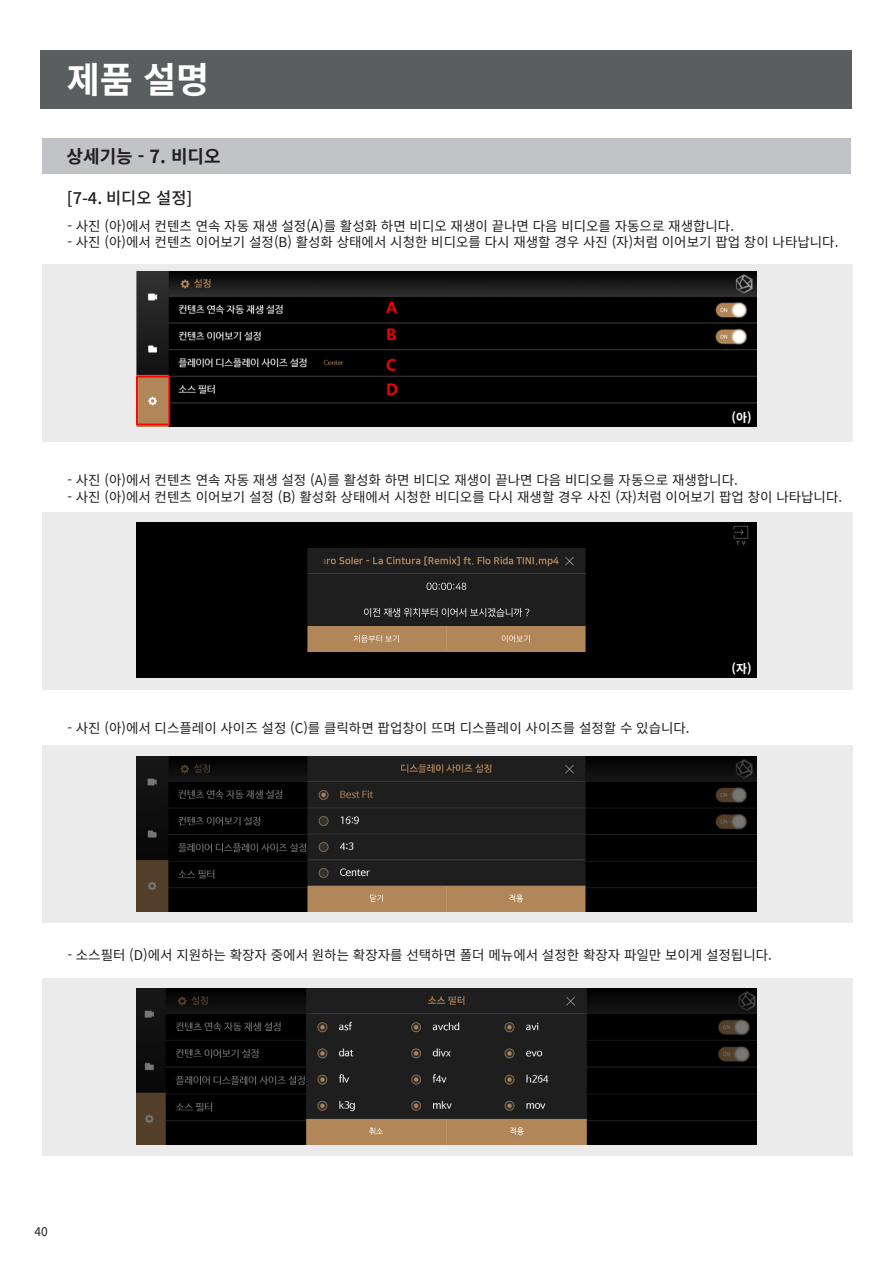
<style>
.page{position:relative;width:893px;height:1263px;background:#fff}
.page>*{position:absolute;margin:0;border:0;box-sizing:border-box;transform-origin:0 0}
.t1{font:700 36px "Noto Sans CJ Kkr";color:#fff}
.t2{font:700 18px "Noto Sans CJ Kkr";color:#231f20}
.t3{font:500 16.5px "Noto Sans CJ Kkr";color:#231f20}
.t4{font:13.5px "Noto Sans CJ Kkr";color:#231f20}
.t5{font:700 12px "Noto Sans CJ Kkr";color:#fff}
.t6{font:12px "Noto Sans CJ Kkr";color:#231f20}
</style>
<div class="page">
<div style="left:41px;top:51px;width:811px;height:58px;background:#5a5e5f"></div>
<div style="left:42px;top:978px;width:810px;height:177px;background:#ebebeb"></div>
<div style="left:42px;top:745px;width:810px;height:178px;background:#ebebeb"></div>
<div style="left:42px;top:512px;width:810px;height:177px;background:#ebebeb"></div>
<div style="left:42px;top:264px;width:810px;height:178px;background:#ebebeb"></div>
<div style="left:42px;top:139px;width:809px;height:35px;background:#c2c3c6"></div>
<img style="left:136px;top:271px;width:620px;height:155px">
<img style="left:136px;top:522px;width:620px;height:155px">
<img style="left:136px;top:757px;width:620px;height:155px">
<img style="left:136px;top:988px;width:620px;height:157px">
<h1 class="t1" style="left:67px;top:60px;width:144px">제품 설명</h1>
<h2 class="t2" style="left:67px;top:146px;width:156px">상세기능 - 7. 비디오</h2>
<p class="t3" style="left:67px;top:189px;width:127px">[7-4. 비디오 설정]</p>
<p class="t4" style="left:67px;top:218px;width:668px">- 사진 (아)에서 컨텐츠 연속 자동 재생 설정(A)를 활성화 하면 비디오 재생이 끝나면 다음 비디오를 자동으로 재생합니다.</p>
<p class="t4" style="left:67px;top:235px;width:773px">- 사진 (아)에서 컨텐츠 이어보기 설정(B) 활성화 상태에서 시청한 비디오를 다시 재생할 경우 사진 (자)처럼 이어보기 팝업 창이 나타납니다.</p>
<p class="t5" style="left:731px;top:411px;width:22px">(아)</p>
<p class="t4" style="left:67px;top:473px;width:672px">- 사진 (아)에서 컨텐츠 연속 자동 재생 설정 (A)를 활성화 하면 비디오 재생이 끝나면 다음 비디오를 자동으로 재생합니다.</p>
<p class="t4" style="left:67px;top:489px;width:776px">- 사진 (아)에서 컨텐츠 이어보기 설정 (B) 활성화 상태에서 시청한 비디오를 다시 재생할 경우 사진 (자)처럼 이어보기 팝업 창이 나타납니다.</p>
<p class="t4" style="left:67px;top:720px;width:624px">- 사진 (아)에서 디스플레이 사이즈 설정 (C)를 클릭하면 팝업창이 뜨며 디스플레이 사이즈를 설정할 수 있습니다.</p>
<p class="t5" style="left:731px;top:662px;width:22px">(자)</p>
<p class="t4" style="left:67px;top:947px;width:706px">- 소스필터 (D)에서 지원하는 확장자 중에서 원하는 확장자를 선택하면 폴더 메뉴에서 설정한 확장자 파일만 보이게 설정됩니다.</p>
<p class="t6" style="left:34px;top:1225px;width:15px">40</p>
</div>
